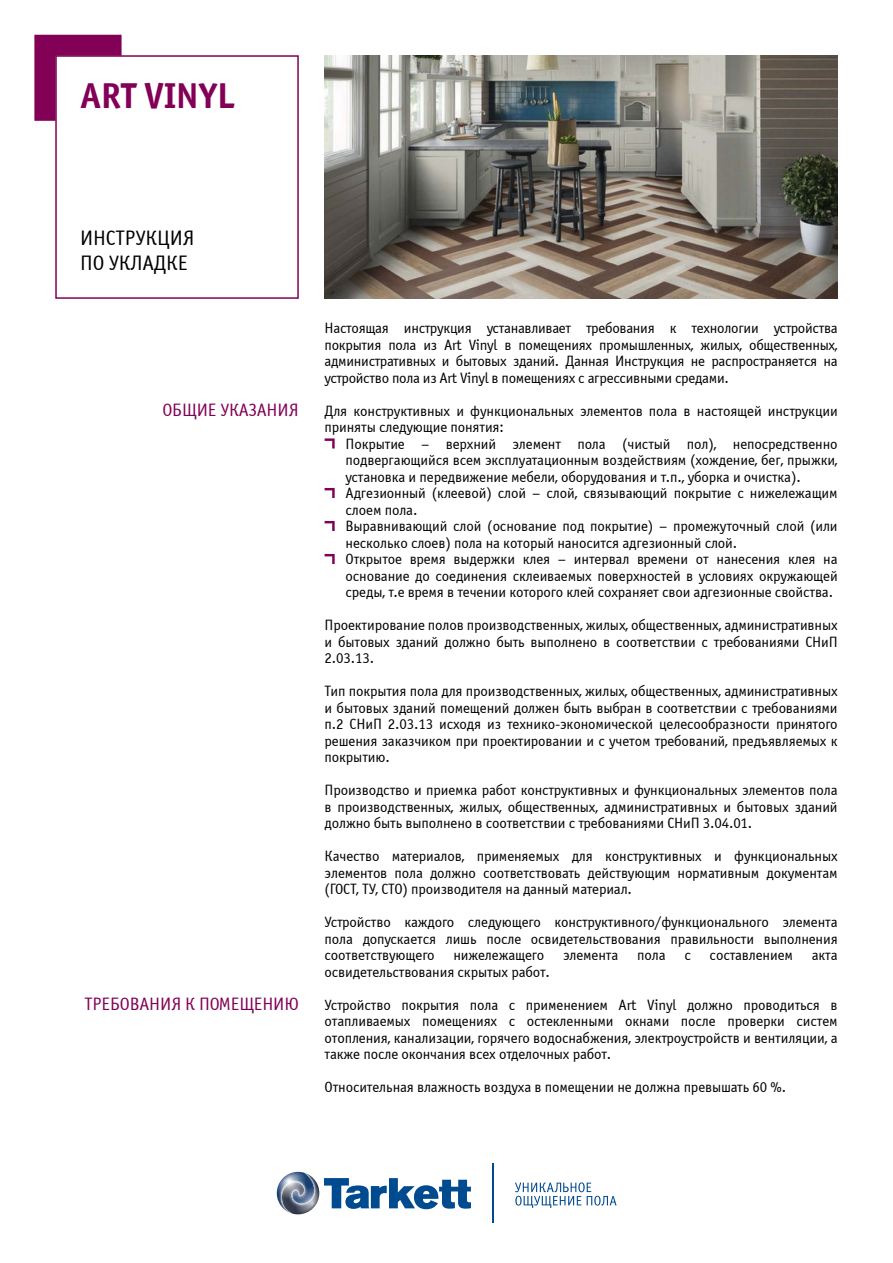
<style>
.page{position:relative;width:893px;height:1263px;background:#fff}
.page>*{position:absolute;margin:0;border:0;box-sizing:border-box;transform-origin:0 0}
.t1{font:700 36px "Officina Sans C";letter-spacing:-.01em;color:#820056}
.t2{font:21px/25.2px "Officina Sans C";letter-spacing:-.01em;color:#000}
.t3{font:18px "Officina Sans C";letter-spacing:-.01em;color:#820056}
.t4{font:15px/16.5px "Officina Sans C";letter-spacing:-.01em;color:#000;text-align:justify}
</style>
<div class="page">
<svg style="left:324px;top:1178px;width:147px;height:31px"></svg>
<hr style="left:492px;top:1163px;width:1px;height:59px;background:#004a8f">
<svg style="left:515px;top:1182px;width:102px;height:26px"></svg>
<img style="left:277px;top:1172px;width:42px;height:34px">
<img style="left:281px;top:1173px;width:34px;height:41px">
<svg style="left:34px;top:35px;width:88px;height:86px"></svg>
<div style="left:55px;top:55px;width:244px;height:244px;border:2px solid #820056"></div>
<svg style="left:325px;top:438px;width:10px;height:10px"></svg>
<svg style="left:325px;top:488px;width:10px;height:10px"></svg>
<svg style="left:325px;top:521px;width:10px;height:10px"></svg>
<svg style="left:325px;top:554px;width:10px;height:10px"></svg>
<img style="left:325px;top:55px;width:513px;height:244px">
<h1 class="t1" style="left:80px;top:76px;width:156px">ART VINYL</h1>
<h2 class="t2" style="left:80px;top:226px;width:116px">Инструкция по укладке</h2>
<p class="t3" style="left:162px;top:400px;width:138px">Общи е указания</p>
<p class="t3" style="left:84px;top:994px;width:47px">Требовани</p>
<p class="t3" style="left:171px;top:994px;width:129px">я к помещени ю</p>
<p class="t4" style="left:325px;top:320px;width:515px">Настоящая инструкция устанавливает требования к технологии устройства покрытия пола из Art Vinyl в помещениях промышленных, жилых, общественных, административных и бытовых зданий. Данная Инструкция не распространяется на устройство пола из Art Vinyl в помещениях с агрессивными средами.</p>
<p class="t4" style="left:325px;top:402px;width:515px">Для конструктивных и функциональных элементов пола в настоящей инструкции приняты следующие понятия:</p>
<p class="t4" style="left:346px;top:435px;width:494px;text-align:left">Покрытие – верхний элемент пола (чистый пол), непосредственно подвергающийся всем эксплуатационным воздействиям (хождение, бег, прыжки, установка и передвижение мебели, оборудования и т.п., уборка и очистка).<br>Адгезионный (клеевой) слой – слой, связывающий покрытие с нижележащим слоем пола.<br>Выравнивающий слой (основание под покрытие) – промежуточный слой (или несколько слоев) пола на который наносится адгезионный слой.<br>Открытое время выдержки клея – интервал времени от нанесения клея на основание до соединения склеиваемых поверхностей в условиях окружающей среды, т.е время в течении которого клей сохраняет свои адгезионные свойства.</p>
<p class="t4" style="left:325px;top:617px;width:515px">Проектирование полов производственных, жилых, общественных, административных и бытовых зданий должно быть выполнено в соответствии с требованиями СНиП 2.03.13.</p>
<p class="t4" style="left:325px;top:683px;width:515px">Тип покрытия пола для производственных, жилых, общественных, административных и бытовых зданий помещений должен быть выбран в соответствии с требованиями п.2 СНиП 2.03.13 исходя из технико-экономической целесообразности принятого решения заказчиком при проектировании и с учетом требований, предъявляемых к покрытию.</p>
<p class="t4" style="left:325px;top:782px;width:515px">Производство и приемка работ конструктивных и функциональных элементов пола в производственных, жилых, общественных, административных и бытовых зданий должно быть выполнено в соответствии с требованиями СНиП 3.04.01.</p>
<p class="t4" style="left:325px;top:848px;width:515px">Качество материалов, применяемых для конструктивных и функциональных элементов пола должно соответствовать действующим нормативным документам (ГОСТ, ТУ, СТО) производителя на данный материал.</p>
<p class="t4" style="left:325px;top:914px;width:515px">Устройство каждого следующего конструктивного/функционального элемента пола допускается лишь после освидетельствования правильности выполнения соответствующего</p>
<p class="t4" style="left:453px;top:947px;width:92px">нижележащего</p>
<p class="t4" style="left:563px;top:947px;width:57px">элемента</p>
<p class="t4" style="left:637px;top:947px;width:30px">пола</p>
<p class="t4" style="left:684px;top:947px;width:8px">с</p>
<p class="t4" style="left:710px;top:947px;width:85px">составлением</p>
<p class="t4" style="left:812px;top:947px;width:27px">акта</p>
<p class="t4" style="left:325px;top:963px;width:227px">освидетельствования скрытых работ.</p>
<p class="t4" style="left:325px;top:996px;width:515px">Устройство покрытия пола с применением Art Vinyl должно проводиться в отапливаемых помещениях с остекленными окнами после проверки систем отопления, канализации, горячего водоснабжения, электроустройств и вентиляции, а также после окончания всех отделочных работ.</p>
<p class="t4" style="left:325px;top:1079px;width:463px">Относительная влажность воздуха в помещении не должна превышать 60 %.</p>
</div>
